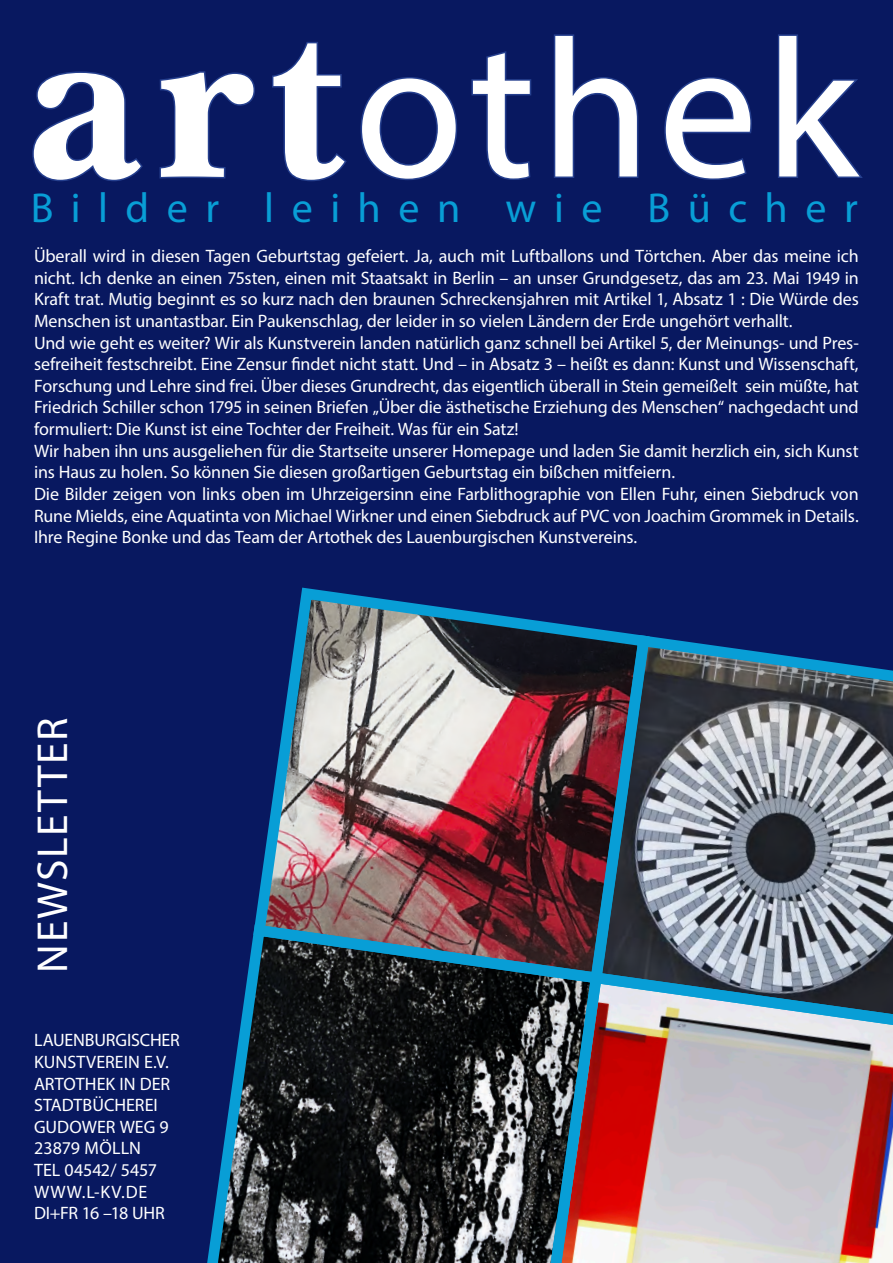
<style>
.page{position:relative;width:893px;height:1263px;background:#081860}
.page>*{position:absolute;margin:0;border:0;box-sizing:border-box;transform-origin:0 0}
.t1{font:700 229.5px "Baskerville BT";color:#fff}
.t2{font:198px "Myriad Pro";letter-spacing:.035em;color:#fff}
.t3{font:43.5px "Myriad Pro";letter-spacing:.04em;color:#fff}
.t4{font:42px "Myriad Pro";letter-spacing:.42em;color:#089ed6}
.t5{font:18px/21.6px "Myriad Pro";letter-spacing:-.005em;color:#fff}
</style>
<div class="page">
<svg style="left:31px;top:70px;width:114px;height:113px;background:#0c1d66"></svg>
<svg style="left:158px;top:70px;width:99px;height:110px;background:#0b1c65"></svg>
<svg style="left:270px;top:40px;width:79px;height:143px;background:#0b1c65"></svg>
<svg style="left:359px;top:75px;width:100px;height:107px;background:#0c1d66"></svg>
<svg style="left:470px;top:49px;width:63px;height:132px;background:#0c1d66"></svg>
<svg style="left:552px;top:33px;width:88px;height:146px;background:#0c1d66"></svg>
<svg style="left:663px;top:75px;width:90px;height:106px;background:#0d1e68"></svg>
<svg style="left:776px;top:33px;width:90px;height:146px;background:#0b1d66"></svg>
<img style="left:247px;top:582px;width:409px;height:336px">
<svg style="left:584px;top:629px;width:309px;height:337px;background:#687180"></svg>
<svg style="left:200px;top:918px;width:408px;height:345px;background:#2c333e"></svg>
<svg style="left:537px;top:966px;width:356px;height:297px;background:#a78e94"></svg>
<h2 class="t2" style="left:354px;top:-12px;width:505px">othek</h2>
<h1 class="t1" style="left:28px;top:-59px;width:317px">art</h1>
<h3 class="t4" style="left:31px;top:182px;width:829px">Bilder leihen wie Bücher</h3>
<p class="t5" style="left:34px;top:245px;width:826px">Überall wird in diesen Tagen Geburtstag gefeiert. Ja, auch mit Luftballons und Törtchen. Aber das meine ich nicht. Ich denke an einen 75sten, einen mit Staatsakt in Berlin – an unser Grundgesetz, das am 23. Mai 1949 in Kraft trat. Mutig beginnt es so kurz nach den braunen Schreckensjahren mit Artikel 1, Absatz 1 : Die Würde des Menschen ist unantastbar. Ein Paukenschlag, der leider in so vielen Ländern der Erde ungehört verhallt.<br>Und wie geht es weiter? Wir als Kunstverein landen natürlich ganz schnell bei Artikel 5, der Meinungs- und Pres&shy;sefreiheit festschreibt. Eine Zensur findet nicht statt. Und – in Absatz 3 – heißt es dann: Kunst und Wissenschaft, Forschung und Lehre sind frei. Über dieses Grundrecht, das eigentlich überall in Stein gemeißelt sein müßte, hat Friedrich Schiller schon 1795 in seinen Briefen „Über die ästhetische Erziehung des Menschen“ nachgedacht und formuliert: Die Kunst ist eine Tochter der Freiheit. Was für ein Satz!<br>Wir haben ihn uns ausgeliehen für die Startseite unserer Homepage und laden Sie damit herzlich ein, sich Kunst ins Haus zu holen. So können Sie diesen großartigen Geburtstag ein bißchen mitfeiern.<br>Die Bilder zeigen von links oben im Uhrzeigersinn eine Farblithographie von Ellen Fuhr, einen Siebdruck von Rune Mields, eine Aquatinta von Michael Wirkner und einen Siebdruck auf PVC von Joachim Grommek in Details.<br>Ihre Regine Bonke und das Team der Artothek des Lauenburgischen Kunstvereins.</p>
<h3 class="t3" style="left:26px;top:973px;width:257px;rotate:-90deg">NEWSLETTER</h3>
<p class="t5" style="left:34px;top:1029px;width:147px">LAUENBURGISCHER<br>KUNSTVEREIN E.V.<br>ARTOTHEK IN DER<br>STADTBÜCHEREI<br>GUDOWER WEG 9<br>23879 MÖLLN<br>TEL 04542/ 5457<br>WWW.L-KV.DE<br>DI+FR 16 –18 UHR</p>
</div>
